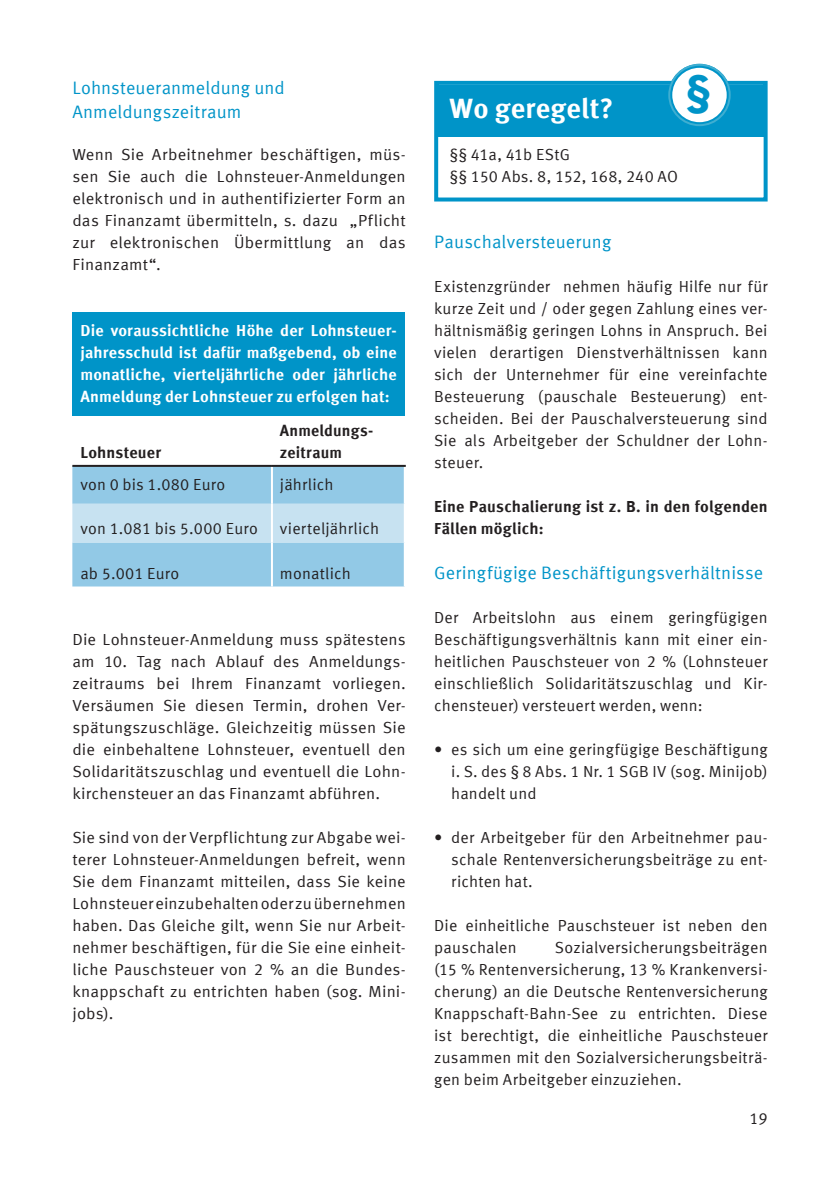
<style>
.page{position:relative;width:840px;height:1191px;background:#fff}
.page>*{position:absolute;margin:0;border:0;box-sizing:border-box;transform-origin:0 0}
.t1{font:700 44px "Meta Offc Pro";color:#0094c8}
.t2{font:700 28px "Meta Offc Pro";letter-spacing:.01em;color:#fff}
.t3{font:18px/24px "Meta Offc Pro Norm";letter-spacing:.005em;color:#0094c8}
.t4{font:16px/22px "Meta Offc Pro Norm";letter-spacing:.01em;color:#231f20;text-align:justify}
.t5{font:700 16px/22px "Meta Offc Pro";letter-spacing:.01em;color:#fff;text-align:justify}
.Text_9pt_zab_12pt{font:700 16px/22px "Meta Offc Pro";letter-spacing:.01em;color:#231f20}
.t6{font:16px "Meta Offc Pro Norm";letter-spacing:-.01em;color:#231f20}
</style>
<div class="page">
<div style="left:72px;top:312px;width:332px;height:104px;background:#0094c8"></div>
<svg style="left:72px;top:467px;width:331px;height:119px;background:#a3d1e9"></svg>
<hr style="left:271px;top:467px;width:2px;height:37px;background:#fff">
<hr style="left:271px;top:504px;width:2px;height:38px;background:#fff">
<hr style="left:271px;top:542px;width:2px;height:44px;background:#fff">
<hr style="left:72px;top:465px;width:200px;height:2px;background:#231f20">
<hr style="left:272px;top:465px;width:133px;height:2px;background:#231f20">
<div style="left:437px;top:85px;width:326px;height:51px;background:#0094c8"></div>
<div style="left:434px;top:81px;width:333px;height:120px;border:4px solid #0094c8"></div>
<div style="left:670px;top:66px;width:58px;height:58px;background:#fff;border-radius:50%"></div>
<div style="left:668px;top:64px;width:62px;height:62px;border:4px solid #0094c8;border-radius:50%"></div>
<div style="left:668px;top:64px;width:62px;height:62px;border:2px solid #3faed1;border-radius:50%"></div>
<h4 class="t3" style="left:72px;top:75px;width:214px">Lohnsteueranmeldung und<br>Anmeldungszeitraum</h4>
<p class="t4" style="left:72px;top:143px;width:335px">Wenn Sie Arbeitnehmer beschäftigen, müs&shy;sen Sie auch die Lohnsteuer-Anmeldungen elektronisch und in authentifizierter Form an das Finanzamt übermitteln, s. dazu „Pflicht zur elektronischen Übermittlung an das Finanzamt“.</p>
<p class="t5" style="left:80px;top:319px;width:318px">Die voraussichtliche Höhe der Lohnsteuer&shy;jahresschuld ist dafür maßgebend, ob eine monatliche, vierteljährliche oder jährliche Anmeldung der Lohnsteuer zu erfolgen hat:</p>
<p class="Text_9pt_zab_12pt" style="left:80px;top:440px;width:82px">Lohnsteuer</p>
<p class="Text_9pt_zab_12pt" style="left:280px;top:418px;width:95px">Anmeldungs&shy;zeitraum</p>
<p class="t4" style="left:80px;top:473px;width:146px">von 0 bis 1.080 Euro</p>
<p class="t4" style="left:280px;top:473px;width:55px">jährlich</p>
<p class="t4" style="left:80px;top:517px;width:179px">von 1.081 bis 5.000 Euro</p>
<p class="t4" style="left:280px;top:517px;width:101px">vierteljährlich</p>
<p class="t4" style="left:80px;top:561px;width:100px">ab 5.001 Euro</p>
<p class="t4" style="left:280px;top:561px;width:72px">monatlich</p>
<p class="t4" style="left:72px;top:627px;width:335px">Die Lohnsteuer-Anmeldung muss spätestens am 10. Tag nach Ablauf des Anmeldungs&shy;zeitraums bei Ihrem Finanzamt vorliegen.<br>Versäumen Sie diesen Termin, drohen Ver&shy;spätungszuschläge. Gleichzeitig müssen Sie die einbehaltene Lohnsteuer, eventuell den Solidaritätszuschlag und eventuell die Lohn&shy;kirchensteuer an das Finanzamt abführen.</p>
<p class="t4" style="left:72px;top:825px;width:335px">Sie sind von der Verpflichtung zur Abgabe wei&shy;terer Lohnsteuer-Anmeldungen befreit, wenn Sie dem Finanzamt mitteilen, dass Sie keine Lohnsteuer einzubehalten oder zu übernehmen haben. Das Gleiche gilt, wenn Sie nur Arbeit&shy;nehmer beschäftigen, für die Sie eine einheit&shy;liche Pauschsteuer von 2 % an die Bundes&shy;knappschaft zu entrichten haben (sog. Mini&shy;jobs).</p>
<p class="t2" style="left:449px;top:86px;width:165px">Wo geregelt?</p>
<p class="t6" style="left:449px;top:143px;width:122px">§§ 41a, 41b EStG</p>
<p class="t4" style="left:449px;top:165px;width:230px">§§ 150 Abs. 8, 152, 168, 240 AO</p>
<p class="t1" style="left:684px;top:58px;width:28px">§</p>
<h4 class="t3" style="left:434px;top:229px;width:178px">Pauschalversteuerung</h4>
<p class="t4" style="left:434px;top:275px;width:335px">Existenzgründer nehmen häufig Hilfe nur für kurze Zeit und / oder gegen Zahlung eines ver&shy;hältnismäßig geringen Lohns in Anspruch. Bei vielen derartigen Dienstverhältnissen kann sich der Unternehmer für eine vereinfachte Besteuerung (pauschale Besteuerung) ent&shy;scheiden. Bei der Pauschalversteuerung sind Sie als Arbeitgeber der Schuldner der Lohn&shy;steuer.</p>
<p class="Text_9pt_zab_12pt" style="left:434px;top:495px;width:335px">Eine Pauschalierung ist z. B. in den folgenden<br>Fällen möglich:</p>
<h4 class="t3" style="left:434px;top:559px;width:330px">Geringfügige Beschäftigungsverhältnisse</h4>
<p class="t4" style="left:434px;top:605px;width:335px">Der Arbeitslohn aus einem geringfügigen Beschäftigungsverhältnis kann mit einer ein&shy;heitlichen Pauschsteuer von 2 % (Lohnsteuer einschließlich Solidaritätszuschlag und Kir&shy;chensteuer) versteuert werden, wenn:</p>
<p class="t4" style="left:451px;top:737px;width:318px;text-indent:-17px">• es sich um eine geringfügige Beschäftigung i. S. des § 8 Abs. 1 Nr. 1 SGB IV (sog. Minijob) handelt und</p>
<p class="t4" style="left:451px;top:825px;width:318px;text-indent:-17px">• der Arbeitgeber für den Arbeitnehmer pau&shy;schale Rentenversicherungsbeiträge zu ent&shy;richten hat.</p>
<p class="t4" style="left:434px;top:913px;width:335px">Die einheitliche Pauschsteuer ist neben den pauschalen</p>
<p class="t4" style="left:434px;top:935px;width:335px;text-indent:121px">Sozialversicherungsbeiträgen (15 % Rentenversicherung, 13 % Krankenversi&shy;cherung) an die Deutsche Rentenversicherung Knappschaft-Bahn-See zu entrichten. Diese ist berechtigt, die einheitliche Pauschsteuer zusammen mit den Sozialversicherungsbeiträ&shy;gen beim Arbeitgeber einzuziehen.</p>
<p class="t4" style="left:749px;top:1106px;width:20px">19</p>
</div>
